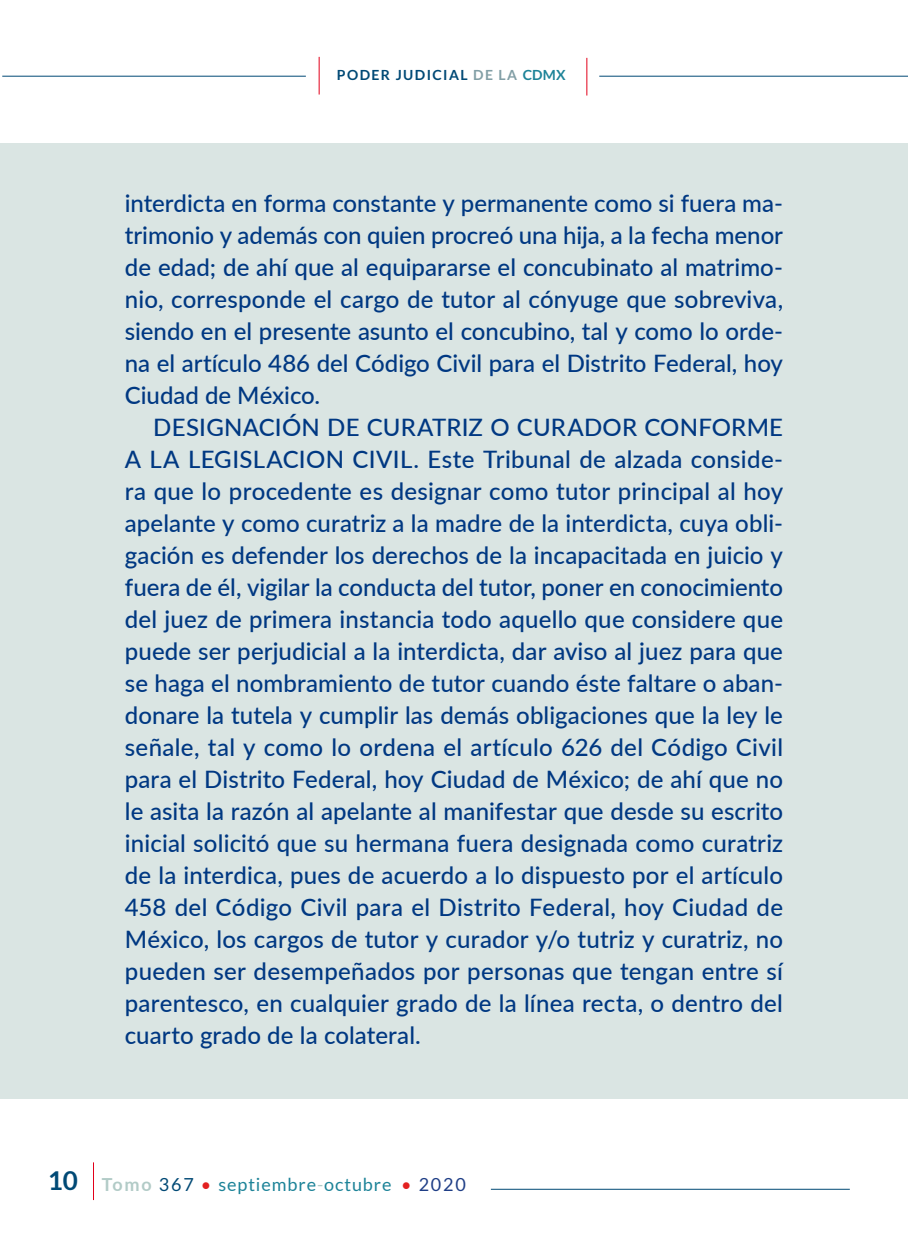
<style>
.page{position:relative;width:908px;height:1248px;background:#fff}
.page>*{position:absolute;margin:0;border:0;box-sizing:border-box;transform-origin:0 0}
.t1{font:500 24px/32px "Lato";color:#003882;text-align:justify}
.t2{font:18px "Lato";letter-spacing:.05em;color:#1d8398}
.t3{font:700 14px "Lato";letter-spacing:.1em;color:#004975}
.s1{color:#829fa6}
.s2{color:#1d8398}
.s3{font-weight:700;font-size:26px;color:#004975}
.s4{font-weight:700;color:#b2cbc7}
.s5{color:#004975}
.s6{color:#e32120}
.s7{color:#b2cbc7}
.s8{color:#1f3e86}
</style>
<div class="page">
<hr style="left:93px;top:1162px;width:1px;height:37px;background:#e2001a">
<hr style="left:490px;top:1188px;width:359px;height:1px;background:#004975">
<hr style="left:2px;top:76px;width:304px;height:1px;background:#004975">
<hr style="left:599px;top:76px;width:308px;height:1px;background:#004975">
<hr style="left:318px;top:57px;width:1px;height:37px;background:#e2001a">
<hr style="left:586px;top:58px;width:1px;height:37px;background:#e2001a">
<div style="left:0;top:143px;width:907px;height:955px;background:#dae5e3"></div>
<p class="t3" style="left:337px;top:67px;width:230px">PODER JUDICIAL <span class="s1">DE LA</span> <span class="s2">CDMX</span></p>
<p class="t1" style="left:125px;top:186px;width:659px">interdicta en forma constante y permanente como si fuera ma&shy;trimonio y además con quien procreó una hija, a la fecha menor de edad; de ahí que al equipararse el concubinato al matrimo&shy;nio, corresponde el cargo de tutor al cónyuge que sobreviva, siendo en el presente asunto el concubino, tal y como lo orde&shy;na el artículo 486 del Código Civil para el Distrito Federal, hoy Ciudad de México.</p>
<p class="t1" style="left:125px;top:410px;width:659px;text-indent:28px">DESIGNACIÓN DE CURATRIZ O CURADOR CONFORME A LA LEGISLACION CIVIL. Este Tribunal de alzada conside&shy;ra que lo procedente es designar como tutor principal al hoy apelante y como curatriz a la madre de la interdicta, cuya obli&shy;gación es defender los derechos de la incapacitada en juicio y fuera de él, vigilar la conducta del tutor, poner en conocimiento del juez de primera instancia todo aquello que considere que puede ser perjudicial a la interdicta, dar aviso al juez para que se haga el nombramiento de tutor cuando éste faltare o aban&shy;donare la tutela y cumplir las demás obligaciones que la ley le señale, tal y como lo ordena el artículo 626 del Código Civil para el Distrito Federal, hoy Ciudad de México; de ahí que no le asita la razón al apelante al manifestar que desde su escrito inicial solicitó que su hermana fuera designada como curatriz de la interdica, pues de acuerdo a lo dispuesto por el artículo 458 del Código Civil para el Distrito Federal, hoy Ciudad de México, los cargos de tutor y curador y/o tutriz y curatriz, no pueden ser desempeñados por personas que tengan entre sí parentesco, en cualquier grado de la línea recta, o dentro del cuarto grado de la colateral.</p>
<p class="t2" style="left:48px;top:1173px;width:419px"><span class="s3">10</span> <span class="s4">Tomo</span> <span class="s5">367</span> <span class="s6">•</span> septiembre<span class="s7">-</span>octubre <span class="s6">•</span> <span class="s8">2020</span></p>
</div>
